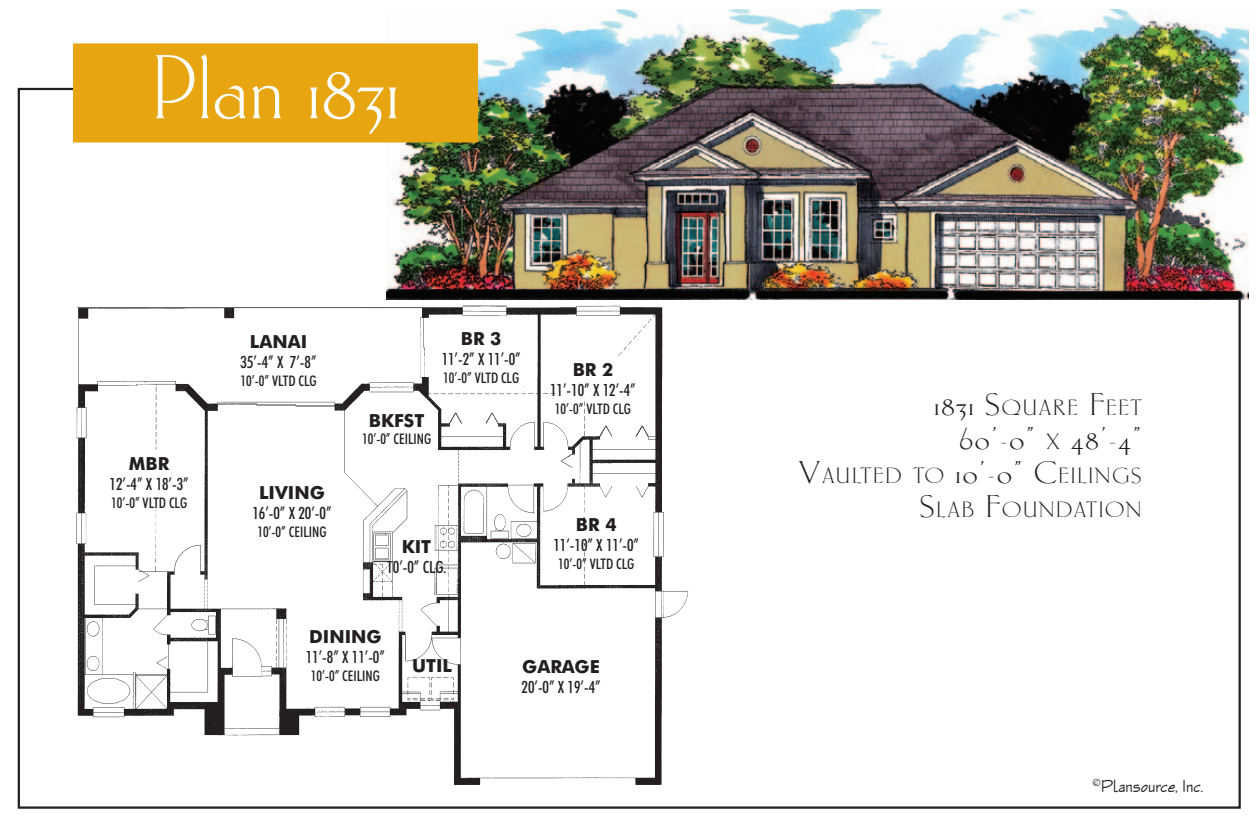
<style>
.page{position:relative;width:1260px;height:826px;background:#fff}
.page>*{position:absolute;margin:0;border:0;box-sizing:border-box;transform-origin:0 0}
.t1{font:94.5px "Carlton Let Plain";letter-spacing:.01em;color:#fff}
.t2{font:32.62px "Carlton Let Plain";color:#231f20;scale:1.1 1}
.t3{font:22.72px/33.8px "Carlton Let Plain";letter-spacing:.07em;color:#231f20;text-align:right;scale:1.1 1}
.t4{font:700 18px "Futura BT";color:#231f20}
.t5{font:18px "Enviro D";color:#231f20}
.t6{font:500 condensed 16.88px "Futura BT";color:#231f20}
.t7{font:500 condensed 14.62px "Futura BT";color:#231f20}
.s1{font-size:32.62px}
.s2{font-size:22.72px}
</style>
<div class="page">
<img style="left:76px;top:299px;width:633px;height:487px">
<img style="left:386px;top:9px;width:862px;height:290px">
<div style="left:73px;top:43px;width:405px;height:99px;background:#e7a512"></div>
<h1 class="t1" style="left:151px;top:41px;width:250px">Plan 1831</h1>
<p class="t4" style="left:129px;top:452px;width:42px">MBR</p>
<p class="t6" style="left:110px;top:474px;width:81px">12’-4” X 18’-3”</p>
<p class="t7" style="left:111px;top:493px;width:78px">10’-0” VLTD CLG</p>
<p class="t4" style="left:250px;top:330px;width:59px">LANAI</p>
<p class="t6" style="left:241px;top:351px;width:77px">35’-4” X 7’-8”</p>
<p class="t7" style="left:241px;top:371px;width:78px">10’-0” VLTD CLG</p>
<p class="t4" style="left:259px;top:481px;width:67px">LIVING</p>
<p class="t6" style="left:252px;top:503px;width:81px">16’-0” X 20’-0”</p>
<p class="t7" style="left:257px;top:522px;width:71px">10’-0” CEILING</p>
<p class="t4" style="left:461px;top:327px;width:42px">BR 3</p>
<p class="t6" style="left:442px;top:349px;width:81px">11’-2” X 11’-0”</p>
<p class="t7" style="left:443px;top:368px;width:78px">10’-0” VLTD CLG</p>
<p class="t4" style="left:369px;top:409px;width:57px">BKFST</p>
<p class="t7" style="left:362px;top:430px;width:71px">10’-0” CEILING</p>
<p class="t4" style="left:402px;top:535px;width:31px">KIT</p>
<p class="t6" style="left:386px;top:556px;width:62px">10’-0” CLG.</p>
<p class="t4" style="left:573px;top:358px;width:42px">BR 2</p>
<p class="t6" style="left:550px;top:379px;width:87px">11’-10” X 12’-4”</p>
<p class="t7" style="left:555px;top:399px;width:78px">10’-0” VLTD CLG</p>
<p class="t4" style="left:576px;top:513px;width:42px">BR 4</p>
<p class="t6" style="left:553px;top:535px;width:87px">11’-10” X 11’-0”</p>
<p class="t7" style="left:558px;top:554px;width:78px">10’-0” VLTD CLG</p>
<p class="t4" style="left:309px;top:625px;width:74px">DINING</p>
<p class="t6" style="left:306px;top:646px;width:81px">11’-8” X 11’-0”</p>
<p class="t7" style="left:311px;top:666px;width:71px">10’-0” CEILING</p>
<p class="t4" style="left:412px;top:654px;width:42px">UTIL</p>
<p class="t4" style="left:522px;top:655px;width:79px">GARAGE</p>
<p class="t6" style="left:522px;top:676px;width:81px">20’-0” X 19’-4”</p>
<h3 class="t3" style="left:934px;top:391px;width:190px"><span class="s1">1831 S</span>QUARE <span class="s1">F</span>EET</h3>
<h2 class="t2" style="left:959px;top:422px;width:167px">60’-0” <span class="s2">X</span> 48’-4”</h2>
<h3 class="t3" style="left:799px;top:459px;width:313px"><span class="s1">V</span>AULTED TO <span class="s1">10’-0” C</span>EILINGS<br><span class="s1">S</span>LAB <span class="s1">F</span>OUNDATION</h3>
<p class="t5" style="left:1092px;top:775px;width:112px"><sup>©</sup>Plansource, Inc.</p>
</div>
